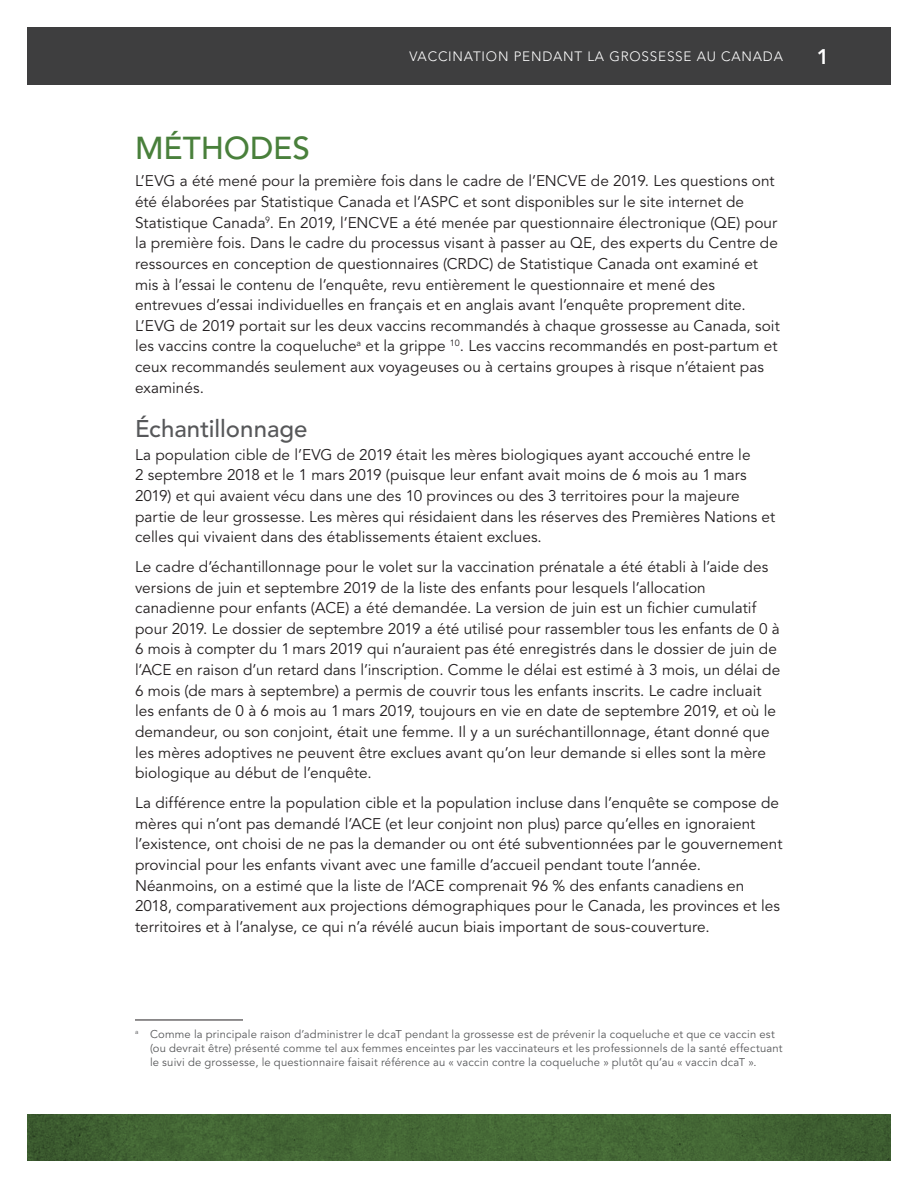
<style>
.page{position:relative;width:918px;height:1188px;background:#fff}
.page>*{position:absolute;margin:0;border:0;box-sizing:border-box;transform-origin:0 0}
.Heading_1{font:500 31.5px "Avenir LT Std";letter-spacing:-.005em;color:#49803b}
.Heading_2_-_Lowercas{font:500 24px "Avenir LT Std";color:#57585a}
.t1{font:800 21px "Avenir LT Std";color:#fff}
.Body{font:15.3px/20.7px "Avenir LT Std";letter-spacing:.005em;color:#231f20}
.t2{font:300 13.5px "Avenir LT Std";letter-spacing:.06em;color:#fff}
.Footnotes{font:11.25px/14.2px "Avenir LT Std";letter-spacing:.015em;color:#57585a}
</style>
<div class="page">
<svg style="left:27px;top:1115px;width:864px;height:46px;background:#426433"></svg>
<div style="left:783px;top:27px;width:108px;height:57px;background:#3e3e3f"></div>
<div style="left:27px;top:27px;width:756px;height:57px;background:#3e3e3f"></div>
<hr style="left:135px;top:1020px;width:108px;height:1px;background:#231f20">
<p class="t2" style="left:410px;top:48px;width:375px">VACCINATION PENDANT LA GROSSESSE AU CANADA</p>
<h3 class="t1" style="left:817px;top:44px;width:14px">1</h3>
<h1 class="Heading_1" style="left:135px;top:130px;width:177px">MÉTHODES</h1>
<p class="Body" style="left:135px;top:171px;width:646px">L’EVG a été mené pour la première fois dans le cadre de l’ENCVE de 2019. Les questions ont été élaborées par Statistique Canada et l’ASPC et sont disponibles sur le site internet de Statistique Canada<sup>9</sup>. En 2019, l’ENCVE a été menée par questionnaire électronique (QE) pour la première fois. Dans le cadre du processus visant à passer au QE, des experts du Centre de ressources en conception de questionnaires (CRDC) de Statistique Canada ont examiné et mis à l’essai le contenu de l’enquête, revu entièrement le questionnaire et mené des entrevues d’essai individuelles en français et en anglais avant l’enquête proprement dite.<br>L’EVG de 2019 portait sur les deux vaccins recommandés à chaque grossesse au Canada, soit les vaccins contre la coqueluche<sup>a</sup> et la grippe <sup>10</sup>. Les vaccins recommandés en post-partum et ceux recommandés seulement aux voyageuses ou à certains groupes à risque n’étaient pas examinés.</p>
<h2 class="Heading_2_-_Lowercas" style="left:135px;top:415px;width:174px">Échantillonnage</h2>
<p class="Body" style="left:135px;top:444px;width:642px">La population cible de l’EVG de 2019 était les mères biologiques ayant accouché entre le<br>2 septembre 2018 et le 1 mars 2019 (puisque leur enfant avait moins de 6 mois au 1 mars 2019) et qui avaient vécu dans une des 10 provinces ou des 3 territoires pour la majeure partie de leur grossesse. Les mères qui résidaient dans les réserves des Premières Nations et celles qui vivaient dans des établissements étaient exclues.</p>
<p class="Body" style="left:135px;top:557px;width:647px">Le cadre d’échantillonnage pour le volet sur la vaccination prénatale a été établi à l’aide des versions de juin et septembre 2019 de la liste des enfants pour lesquels l’allocation canadienne pour enfants (ACE) a été demandée. La version de juin est un fichier cumulatif pour 2019. Le dossier de septembre 2019 a été utilisé pour rassembler tous les enfants de 0 à 6 mois à compter du 1 mars 2019 qui n’auraient pas été enregistrés dans le dossier de juin de l’ACE en raison d’un retard dans l’inscription. Comme le délai est estimé à 3 mois, un délai de 6 mois (de mars à septembre) a permis de couvrir tous les enfants inscrits. Le cadre incluait les enfants de 0 à 6 mois au 1 mars 2019, toujours en vie en date de septembre 2019, et où le demandeur, ou son conjoint, était une femme. Il y a un suréchantillonnage, étant donné que les mères adoptives ne peuvent être exclues avant qu’on leur demande si elles sont la mère biologique au début de l’enquête.</p>
<p class="Body" style="left:135px;top:793px;width:649px">La différence entre la population cible et la population incluse dans l’enquête se compose de mères qui n’ont pas demandé l’ACE (et leur conjoint non plus) parce qu’elles en ignoraient l’existence, ont choisi de ne pas la demander ou ont été subventionnées par le gouvernement provincial pour les enfants vivant avec une famille d’accueil pendant toute l’année.<br>Néanmoins, on a estimé que la liste de l’ACE comprenait 96 % des enfants canadiens en 2018, comparativement aux projections démographiques pour le Canada, les provinces et les territoires et à l’analyse, ce qui n’a révélé aucun biais important de sous-couverture.</p>
<p class="Footnotes" style="left:150px;top:1027px;width:634px;text-indent:-15px"><sup>a</sup> Comme la principale raison d’administrer le dcaT pendant la grossesse est de prévenir la coqueluche et que ce vaccin est (ou devrait être) présenté comme tel aux femmes enceintes par les vaccinateurs et les professionnels de la santé effectuant le suivi de grossesse, le questionnaire faisait référence au « vaccin contre la coqueluche » plutôt qu’au « vaccin dcaT ».</p>
</div>
